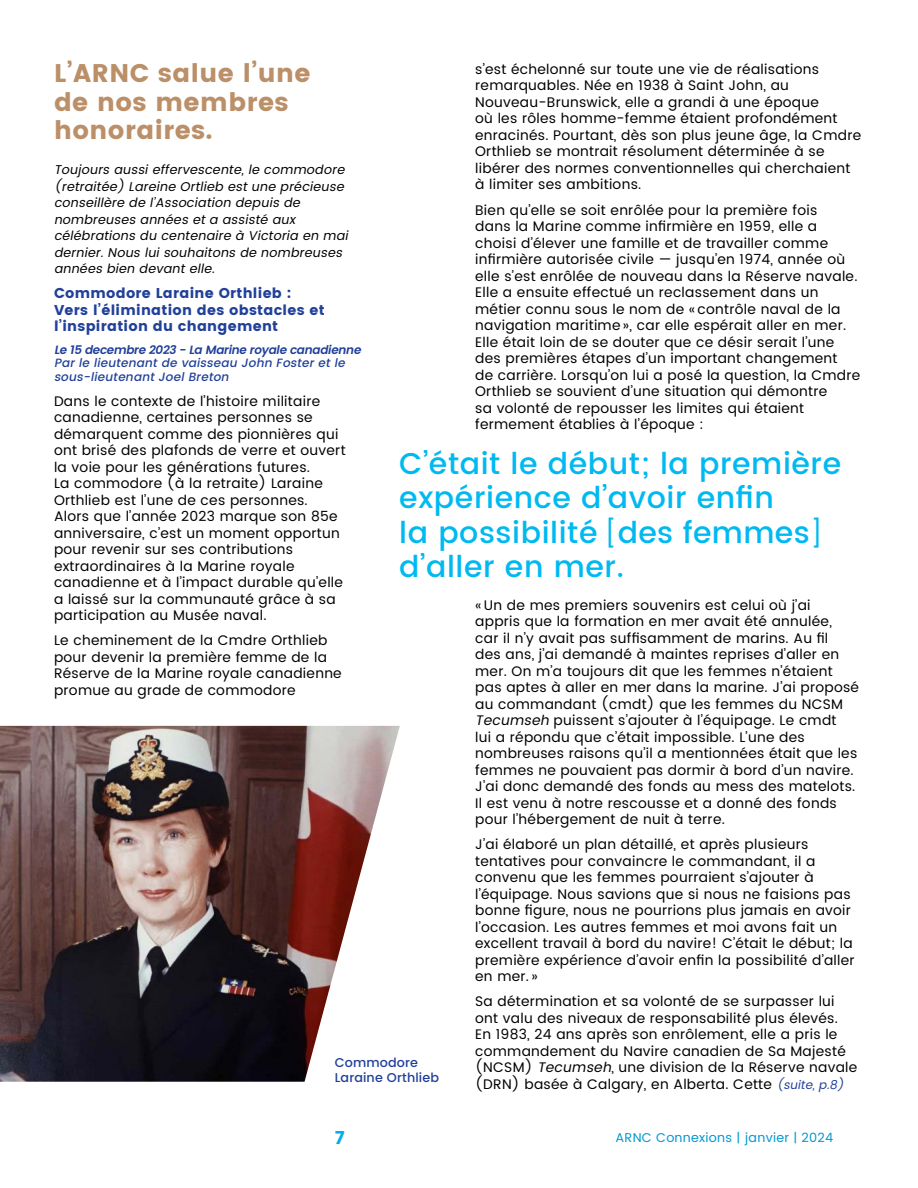
<style>
.page{position:relative;width:918px;height:1188px;background:#fff}
.page>*{position:absolute;margin:0;border:0;box-sizing:border-box;transform-origin:0 0}
.t1{font:500 30px/34.5px "Poppins";letter-spacing:.02em;color:#00b9f1}
.t2{font:25.5px/28.5px "Poppins";letter-spacing:.02em;color:#bb8f68}
.t3{font:18px "Poppins";color:#00aeef}
.t4{font:14.25px/16.5px "Poppins";letter-spacing:.02em;color:#21409a}
.t5{font:13.8px/16.5px "Poppins";letter-spacing:.02em;color:#000}
.t6{font:italic 12.75px/16.5px "Poppins";color:#000}
.t7{font:12.75px "Poppins";letter-spacing:.02em;color:#0098d1}
.t8{font:500 12.75px/14.2px "Poppins";letter-spacing:.01em;color:#21409a}
.t9{font:italic 500 12px/13.5px "Poppins";color:#21409a}
.s1{font-weight:600}
.s2{font-weight:400;font-size:27px}
.s3{font-style:italic}
.s4{font-style:italic;font-size:12px;color:#21409a}
</style>
<div class="page">
<img style="left:0;top:726px;width:400px;height:356px">
<p class="t2" style="left:54px;top:59px;width:258px">L’ARNC salue l’une de nos membres honoraires.</p>
<p class="t5" style="left:475px;top:61px;width:388px">s’est échelonné sur toute une vie de réalisations remarquables. Née en 1938 à Saint John, au Nouveau-Brunswick, elle a grandi à une époque<br>où les rôles homme-femme étaient profondément enracinés. Pourtant, dès son plus jeune âge, la Cmdre Orthlieb se montrait résolument déterminée à se libérer des normes conventionnelles qui cherchaient à limiter ses ambitions.</p>
<p class="t5" style="left:475px;top:202px;width:387px">Bien qu’elle se soit enrôlée pour la première fois<br>dans la Marine comme infirmière en 1959, elle a choisi d’élever une famille et de travailler comme infirmière autorisée civile — jusqu’en 1974, année où elle s’est enrôlée de nouveau dans la Réserve navale.<br>Elle a ensuite effectué un reclassement dans un métier connu sous le nom de « contrôle naval de la navigation maritime », car elle espérait aller en mer.<br>Elle était loin de se douter que ce désir serait l’une des premières étapes d’un important changement<br>de carrière. Lorsqu’on lui a posé la question, la Cmdre Orthlieb se souvient d’une situation qui démontre<br>sa volonté de repousser les limites qui étaient fermement établies à l’époque :</p>
<p class="t6" style="left:54px;top:162px;width:299px">Toujours aussi effervescente, le commodore (retraitée) Lareine Ortlieb est une précieuse conseillère de l’Association depuis de nombreuses années et a assisté aux célébrations du centenaire à Victoria en mai dernier. Nous lui souhaitons de nombreuses années bien devant elle.</p>
<p class="t4" style="left:54px;top:285px;width:272px">Commodore Laraine Orthlieb :<br>Vers l’élimination des obstacles et l’inspiration du changement</p>
<p class="t9" style="left:54px;top:343px;width:312px"><span class="s1">Le 15 decembre 2023-La Marine royale canadienne<br></span>Par le lieutenant de vaisseau John Foster et le sous-lieutenant Joel Breton</p>
<p class="t5" style="left:54px;top:393px;width:293px">Dans le contexte de l’histoire militaire canadienne, certaines personnes se démarquent comme des pionnières qui ont brisé des plafonds de verre et ouvert la voie pour les générations futures.<br>La commodore (à la retraite) Laraine Orthlieb est l’une de ces personnes.<br>Alors que l’année 2023 marque son 85e anniversaire, c’est un moment opportun pour revenir sur ses contributions extraordinaires à la Marine royale canadienne et à l’impact durable qu’elle a laissé sur la communauté grâce à sa participation au Musée naval.</p>
<p class="t5" style="left:54px;top:633px;width:289px">Le cheminement de la Cmdre Orthlieb pour devenir la première femme de la Réserve de la Marine royale canadienne promue au grade de commodore</p>
<p class="t1" style="left:399px;top:447px;width:443px">C’était le début; la première expérience d’avoir enfin<br>la possibilité <span class="s2">[</span>des femmes<span class="s2">] </span>d’aller en mer.</p>
<p class="t5" style="left:475px;top:597px;width:385px">«Un de mes premiers souvenirs est celui où j’ai<br>appris que la formation en mer avait été annulée,<br>car il n’y avait pas suffisamment de marins. Au fil<br>des ans, j’ai demandé à maintes reprises d’aller en mer. On m’a toujours dit que les femmes n’étaient pas aptes à aller en mer dans la marine. J’ai proposé au commandant (cmdt) que les femmes du NCSM <span class="s3">Tecumseh</span> puissent s’ajouter à l’équipage. Le cmdt<br>lui a répondu que c’était impossible. L’une des nombreuses raisons qu’il a mentionnées était que les femmes ne pouvaient pas dormir à bord d’un navire.<br>J’ai donc demandé des fonds au mess des matelots.<br>Il est venu à notre rescousse et a donné des fonds pour l’hébergement de nuit à terre.</p>
<p class="t5" style="left:475px;top:837px;width:381px">J’ai élaboré un plan détaillé, et après plusieurs tentatives pour convaincre le commandant, il a convenu que les femmes pourraient s’ajouter à l’équipage. Nous savions que si nous ne faisions pas bonne figure, nous ne pourrions plus jamais en avoir l’occasion. Les autres femmes et moi avons fait un excellent travail à bord du navire! C’était le début; la première expérience d’avoir enfin la possibilité d’aller en mer. »</p>
<p class="t5" style="left:475px;top:994px;width:384px">Sa détermination et sa volonté de se surpasser lui ont valu des niveaux de responsabilité plus élevés.<br>En 1983, 24 ans après son enrôlement, elle a pris le commandement du Navire canadien de Sa Majesté (NCSM) <span class="s3">Tecumseh</span>, une division de la Réserve navale (DRN) basée à Calgary, en Alberta. Cette <span class="s4">(suite,p.8)</span></p>
<p class="t8" style="left:335px;top:1056px;width:106px">Commodore<br>Laraine Orthlieb</p>
<h3 class="t3" style="left:335px;top:1127px;width:12px">7</h3>
<p class="t7" style="left:616px;top:1129px;width:219px">ARNC Connexions | janvier | 2024</p>
</div>
